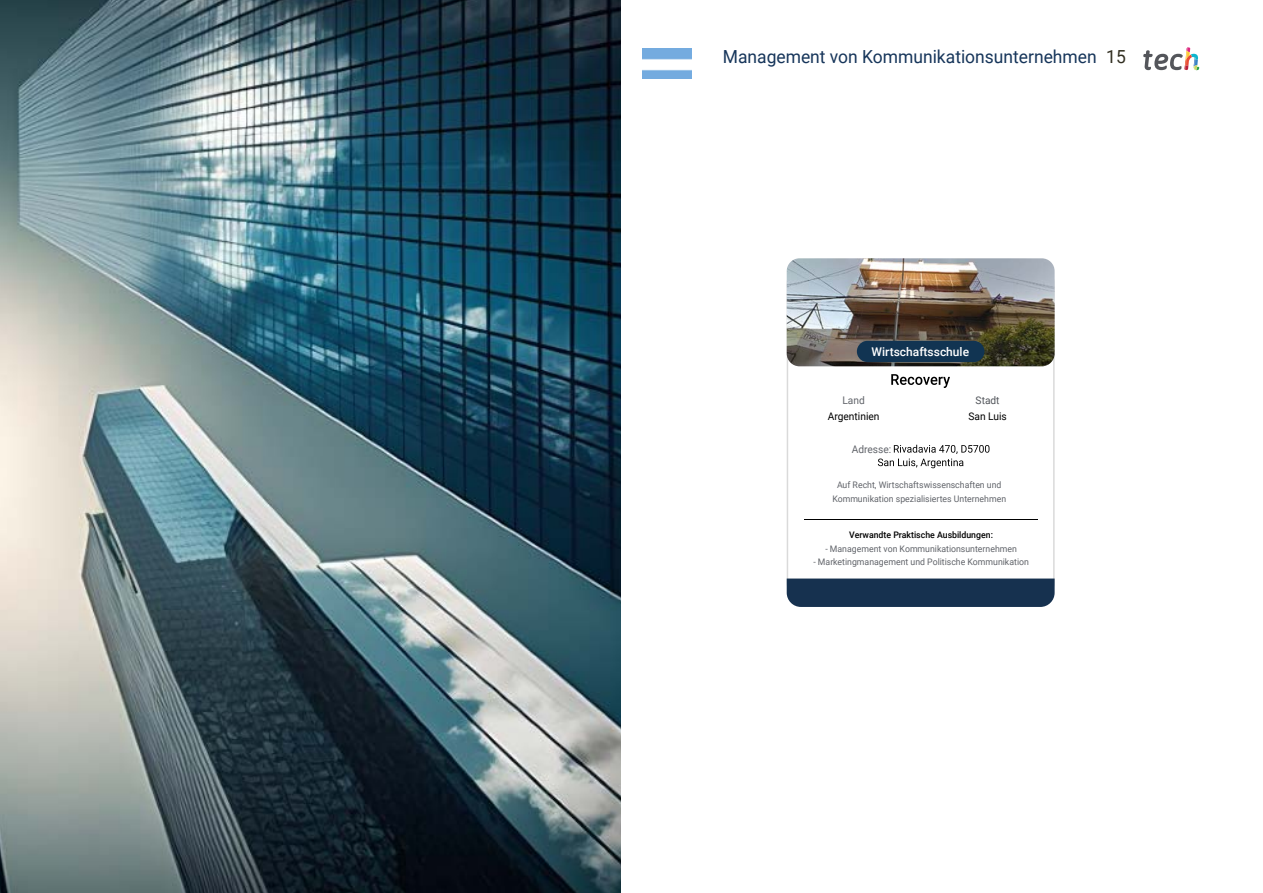
<style>
.page{position:relative;width:1263px;height:893px;background:#fff}
.page>*{position:absolute;margin:0;border:0;box-sizing:border-box;transform-origin:0 0}
.t1{font:18px "Roboto";color:#16355a}
.t2{font:500 12px "Roboto";color:#fff}
.t3{font:10.5px "Roboto";color:#000}
.t4{font:10.5px "Roboto";color:#61646a}
.t5{font:10.5px "Roboto";color:#52555b}
.t6{font:9px/13.5px "Roboto";color:#61646a;text-align:center}
.t7{font:500 9px "Roboto";color:#000}
.s1{font-family:"Meta Pro";font-size:21px;color:#fff}
.s2{color:#312e20}
</style>
<div class="page">
<svg style="left:1143px;top:47px;width:56px;height:24px"></svg>
<svg style="left:786px;top:268px;width:269px;height:329px"></svg>
<hr style="left:804px;top:519px;width:233px;height:1px;background:#000">
<svg style="left:891px;top:374px;width:59px;height:14px"></svg>
<svg style="left:878px;top:445px;width:111px;height:23px"></svg>
<img style="left:787px;top:258px;width:267px;height:108px">
<div style="left:787px;top:578px;width:267px;height:29px;background:#16314f"></div>
<div style="left:857px;top:341px;width:127px;height:21px;background:#113452;border-radius:11px"></div>
<img style="left:0;top:0;width:621px;height:893px">
<h1 class="t1" style="left:723px;top:44px;width:404px">Management von Kommunikationsunternehmen<span class="s1">|</span> <span class="s2">15</span></h1>
<h2 class="t2" style="left:871px;top:340px;width:99px">Wirtschaftsschule</h2>
<p class="t4" style="left:842px;top:393px;width:24px">Land</p>
<p class="t3" style="left:828px;top:409px;width:53px">Argentinien</p>
<p class="t5" style="left:976px;top:393px;width:25px">Stadt</p>
<p class="t3" style="left:968px;top:409px;width:40px">San Luis</p>
<p class="t4" style="left:852px;top:441px;width:41px">Adresse:</p>
<p class="t6" style="left:832px;top:478px;width:175px">Auf Recht, Wirtschaftswissenschaften und<br>Kommunikation spezialisiertes Unternehmen</p>
<p class="t7" style="left:849px;top:529px;width:145px">Verwandte Praktische Ausbildungen:</p>
<p class="t6" style="left:825px;top:541px;width:193px">- Management von Kommunikationsunternehmen</p>
<p class="t6" style="left:813px;top:555px;width:217px">- Marketingmanagement und Politische Kommunikation</p>
</div>
